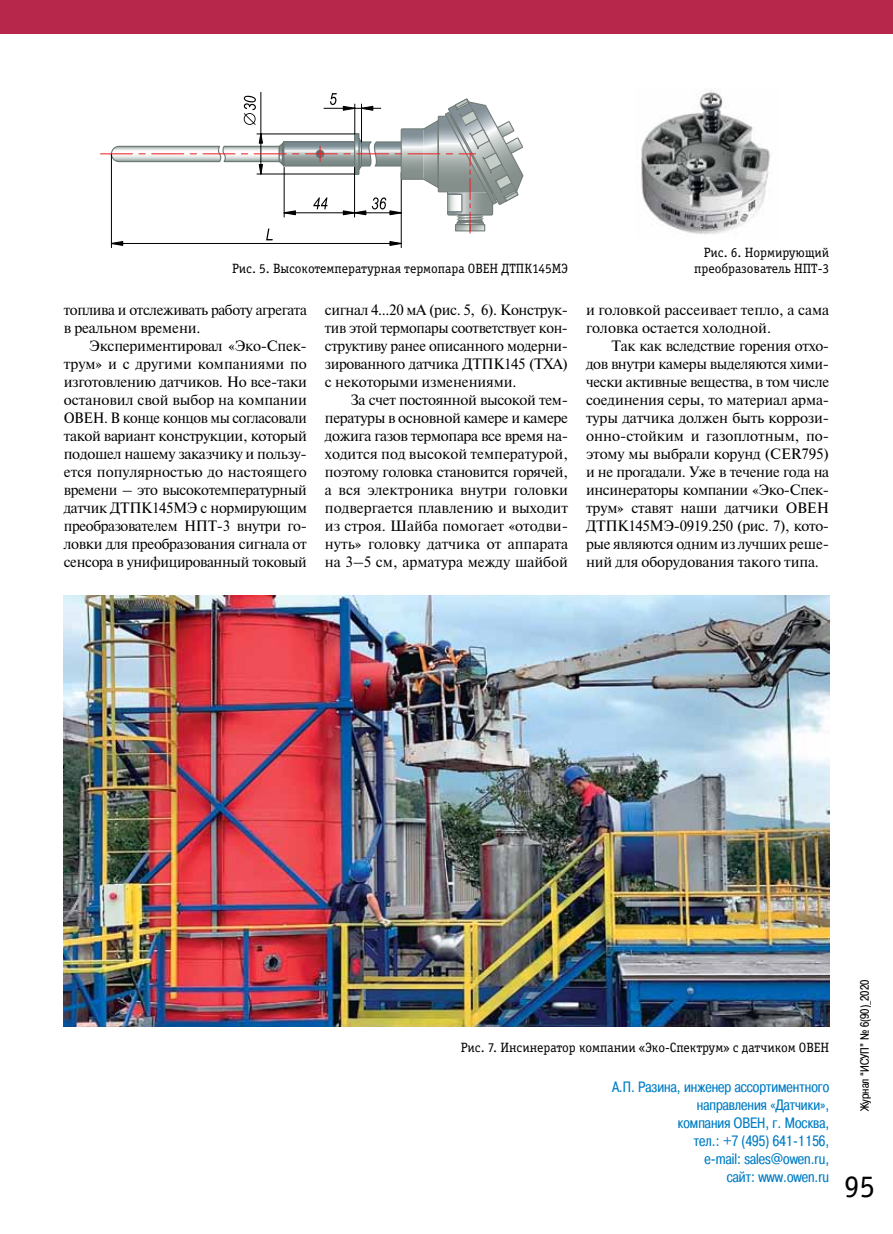
<style>
.page{position:relative;width:893px;height:1234px;background:#fff}
.page>*{position:absolute;margin:0;border:0;box-sizing:border-box;transform-origin:0 0}
.t1{font:31.5px "Officina Serif Book C";color:#000}
.t2{font:15px/18px "Newton";letter-spacing:-.01em;color:#000;text-align:justify}
.t3{font:15px/18px "Pragmatica Cond C";color:#007dc5;text-align:right}
.t4{font:13.5px/16.2px "Officina Serif Book C";color:#000;text-align:right}
.t5{font:12px "Pragmatica Cond C";color:#000}
</style>
<div class="page">
<div style="left:0;top:0;width:893px;height:34px;background:#b7274c"></div>
<hr style="left:111px;top:154px;width:1px;height:94px;background:#000">
<hr style="left:401px;top:172px;width:1px;height:76px;background:#000">
<svg style="left:101px;top:92px;width:423px;height:155px"></svg>
<img style="left:641px;top:89px;width:129px;height:146px">
<img style="left:64px;top:595px;width:765px;height:431px">
<p class="t4" style="left:232px;top:260px;width:338px">Рис. 5. Высокотемпературная термопара ОВЕН ДТПК145МЭ</p>
<p class="t2" style="left:64px;top:300px;width:245px">топлива и отслеживать работу агрегата в реальном времени.</p>
<p class="t2" style="left:64px;top:336px;width:245px;text-indent:26px">Экспериментировал «Эко-Спек&shy;трум» и с другими компаниями по изготовлению датчиков. Но все-таки остановил свой выбор на компании ОВЕН. В конце концов мы согласовали такой вариант конструкции, который подошел нашему заказчику и пользу&shy;ется популярностью до настоящего времени – это высокотемпературный датчик ДТПК145МЭ с нормирующим преобразователем НПТ‑3 внутри го&shy;ловки для преобразования сигнала от сенсора в унифицированный токовый</p>
<p class="t2" style="left:325px;top:300px;width:245px">сигнал 4...20 мА (рис. 5, 6). Конструк&shy;тив этой термопары соответствует кон&shy;структиву ранее описанного модерни&shy;зированного датчика ДТПК145 (ТХА) с некоторыми изменениями.</p>
<p class="t2" style="left:325px;top:390px;width:245px;text-indent:26px">За счет постоянной высокой тем&shy;пературы в основной камере и камере дожига газов термопара все время на&shy;ходится под высокой температурой, поэтому головка становится горячей, а вся электроника внутри головки подвергается плавлению и выходит из строя. Шайба помогает «отодви&shy;нуть» головку датчика от аппарата на 3–5 см, арматура между шайбой</p>
<p class="t4" style="left:694px;top:244px;width:137px">Рис. 6. Нормирующий преобразователь НПТ‑3</p>
<p class="t2" style="left:586px;top:300px;width:245px">и головкой рассеивает тепло, а сама головка остается холодной.</p>
<p class="t2" style="left:586px;top:336px;width:245px;text-indent:26px">Так как вследствие горения отхо&shy;дов внутри камеры выделяются хими&shy;чески активные вещества, в том числе соединения серы, то материал арма&shy;туры датчика должен быть коррози&shy;онно-стойким и газоплотным, по&shy;этому мы выбрали корунд (CER795) и не прогадали. Уже в течение года на инсинераторы компании «Эко-Спек&shy;трум» ставят наши датчики ОВЕН ДТПК145МЭ‑0919.250 (рис. 7), кото&shy;рые являются одним из лучших реше&shy;ний для оборудования такого типа.</p>
<p class="t4" style="left:461px;top:1039px;width:370px">Рис. 7. Инсинератор компании «Эко-Спектрум» с датчиком ОВЕН</p>
<p class="t3" style="left:612px;top:1077px;width:218px">А.П. Разина, инженер ассортиментного направления «Датчики»,<br>компания ОВЕН, г. Москва,<br>тел.: +7 (495) 641‑1156,<br>e‑mail: sales@owen.ru,<br>сайт: www.owen.ru</p>
<p class="t5" style="left:858px;top:1110px;width:133px;rotate:-90deg">Журнал “ИСУП” № 6(90)_2020</p>
<h1 class="t1" style="left:844px;top:1168px;width:33px">95</h1>
</div>
